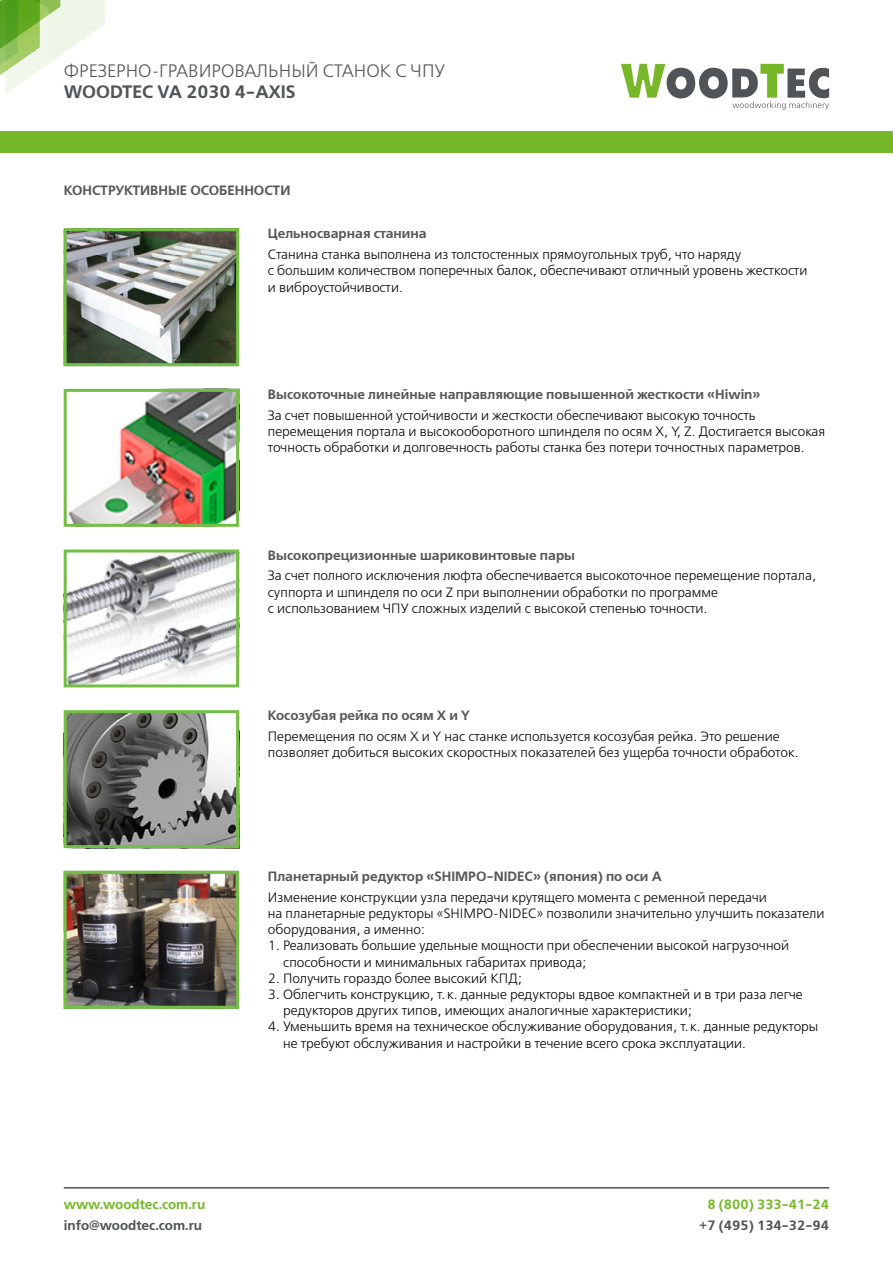
<style>
.page{position:relative;width:893px;height:1263px;background:#fff}
.page>*{position:absolute;margin:0;border:0;box-sizing:border-box;transform-origin:0 0}
.t1{font:18px "Free Set Light C";color:#505456}
.t2{font:18px "Free Set Demi C";color:#505456}
.t3{font:13.5px/16.2px "Free Set Light C";color:#000}
.t4{font:13.5px "Free Set Demi C";color:#575756}
.t5{font:13.5px "Free Set Demi C";color:#505456}
.t6{font:13.5px "Free Set Demi C";color:#76b82a}
</style>
<div class="page">
<svg style="left:0;top:0;width:105px;height:93px"></svg>
<svg style="left:621px;top:64px;width:208px;height:46px"></svg>
<div style="left:0;top:131px;width:893px;height:21px;background:#76b82a"></div>
<hr style="left:64px;top:1187px;width:765px;height:1px;background:#505456">
<img style="left:68px;top:232px;width:167px;height:130px">
<div style="left:64px;top:228px;width:175px;height:138px;border:3px solid #73bf45"></div>
<img style="left:68px;top:714px;width:167px;height:130px">
<div style="left:64px;top:710px;width:175px;height:138px;border:3px solid #73bf45"></div>
<img style="left:68px;top:393px;width:167px;height:130px">
<div style="left:64px;top:389px;width:175px;height:138px;border:3px solid #73bf45"></div>
<img style="left:68px;top:875px;width:167px;height:130px">
<div style="left:64px;top:871px;width:175px;height:138px;border:3px solid #73bf45"></div>
<img style="left:68px;top:553px;width:167px;height:130px">
<div style="left:64px;top:549px;width:175px;height:138px;border:3px solid #73bf45"></div>
<h1 class="t1" style="left:64px;top:61px;width:383px">ФРЕЗЕРНО-ГРАВИРОВАЛЬНЫЙ СТАНОК С ЧПУ</h1>
<h1 class="t2" style="left:64px;top:82px;width:234px">WOODTEC VA 2030 4-AXIS</h1>
<p class="t4" style="left:64px;top:183px;width:228px">КОНСТРУКТИВНЫЕ ОСОБЕННОСТИ</p>
<p class="t4" style="left:268px;top:226px;width:160px">Цельносварная станина</p>
<p class="t3" style="left:268px;top:247px;width:541px">Станина станка выполнена из толстостенных прямоугольных труб, что наряду<br>с большим количеством поперечных балок, обеспечивают отличный уровень жесткости и виброустойчивости.</p>
<p class="t4" style="left:268px;top:387px;width:494px">Высокоточные линейные направляющие повышенной жесткости «Hiwin»</p>
<p class="t3" style="left:268px;top:408px;width:559px">За счет повышенной устойчивости и жесткости обеспечивают высокую точность перемещения портала и высокооборотного шпинделя по осям Х, Y, Z. Достигается высокая точность обработки и долговечность работы станка без потери точностных параметров.</p>
<p class="t4" style="left:268px;top:547px;width:309px">Высокопрецизионные шариковинтовые пары</p>
<p class="t3" style="left:268px;top:568px;width:550px">За счет полного исключения люфта обеспечивается высокоточное перемещение портала, суппорта и шпинделя по оси Z при выполнении обработки по программе<br>с использованием ЧПУ сложных изделий с высокой степенью точности.</p>
<p class="t4" style="left:268px;top:708px;width:204px">Косозубая рейка по осям Х и Y</p>
<p class="t3" style="left:268px;top:729px;width:532px">Перемещения по осям Х и Y нас станке используется косозубая рейка. Это решение позволяет добиться высоких скоростных показателей без ущерба точности обработок.</p>
<p class="t4" style="left:268px;top:869px;width:395px">Планетарный редуктор «SHIMPO-NIDEC» (япония) по оси А</p>
<p class="t6" style="left:64px;top:1197px;width:143px">www.woodtec.com.ru</p>
<p class="t5" style="left:64px;top:1218px;width:140px">info@woodtec.com.ru</p>
<p class="t3" style="left:268px;top:890px;width:558px">Изменение конструкции узла передачи крутящего момента с ременной передачи<br>на планетарные редукторы «SHIMPO-NIDEC» позволили значительно улучшить показатели оборудования, а именно:</p>
<p class="t3" style="left:283px;top:938px;width:508px;text-indent:-15px">1. Реализовать большие удельные мощности при обеспечении высокой нагрузочной способности и минимальных габаритах привода;</p>
<p class="t3" style="left:268px;top:971px;width:256px">2. Получить гораздо более высокий КПД;</p>
<p class="t3" style="left:283px;top:987px;width:521px;text-indent:-15px">3. Облегчить конструкцию, т. к. данные редукторы вдвое компактней и в три раза легче редукторов других типов, имеющих аналогичные характеристики;</p>
<p class="t3" style="left:283px;top:1019px;width:537px;text-indent:-15px">4. Уменьшить время на техническое обслуживание оборудования, т. к. данные редукторы не требуют обслуживания и настройки в течение всего срока эксплуатации.</p>
<p class="t6" style="left:707px;top:1197px;width:123px">8 (800) 333-41-24</p>
<p class="t5" style="left:699px;top:1217px;width:131px">+7 (495) 134-32-94</p>
</div>
